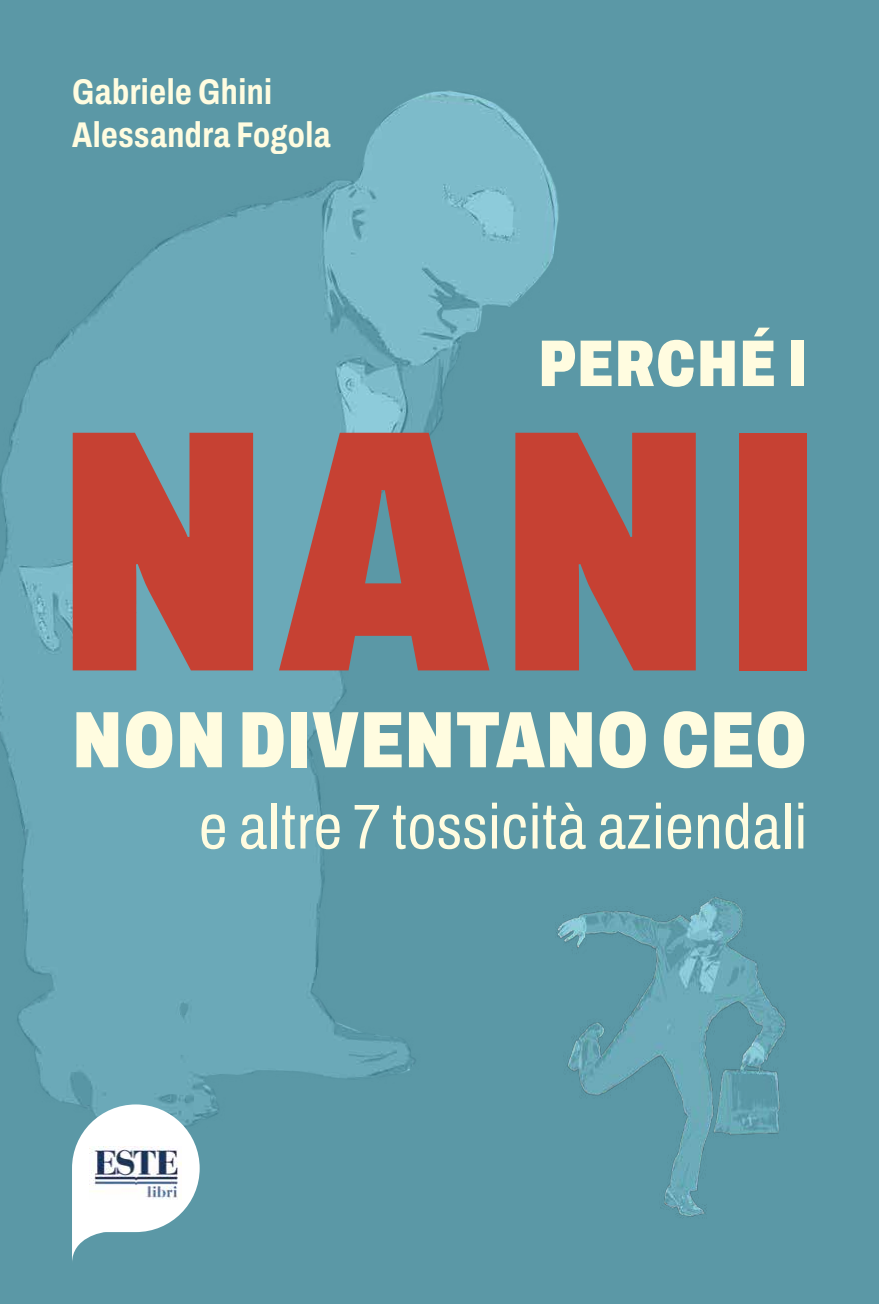
<style>
.page{position:relative;width:879px;height:1304px;background:#5b98a6}
.page>*{position:absolute;margin:0;border:0;box-sizing:border-box;transform-origin:0 0}
.t1{font:900 345.4px "Archivo Condensed";color:#c64133}
.t2{font:900 80px "Archivo Condensed";letter-spacing:.01em;color:#fffce0}
.t3{font:900 66px "Archivo Condensed";letter-spacing:.02em;color:#fffce0}
.t4{font:63.4px "Archivo Condensed";letter-spacing:.015em;color:#fffce0}
.t5{font:700 35.8px/43px "Archivo Condensed";letter-spacing:.015em;color:#fffce0}
</style>
<div class="page">
<img style="left:0;top:90px;width:559px;height:1028px">
<svg style="left:72px;top:1104px;width:128px;height:157px"></svg>
<img style="left:90px;top:1146px;width:92px;height:54px">
<img style="left:523px;top:869px;width:263px;height:349px">
<p class="t5" style="left:72px;top:70px;width:260px">Gabriele Ghini<br>Alessandra Fogola</p>
<h3 class="t3" style="left:538px;top:314px;width:270px">PERCHÉ I</h3>
<h1 class="t1" style="left:55px;top:293px;width:771px">NANI</h1>
<h2 class="t2" style="left:72px;top:680px;width:736px">NON DIVENTANO CEO</h2>
<h3 class="t4" style="left:199px;top:779px;width:609px">e altre 7 tossicità aziendali</h3>
</div>
